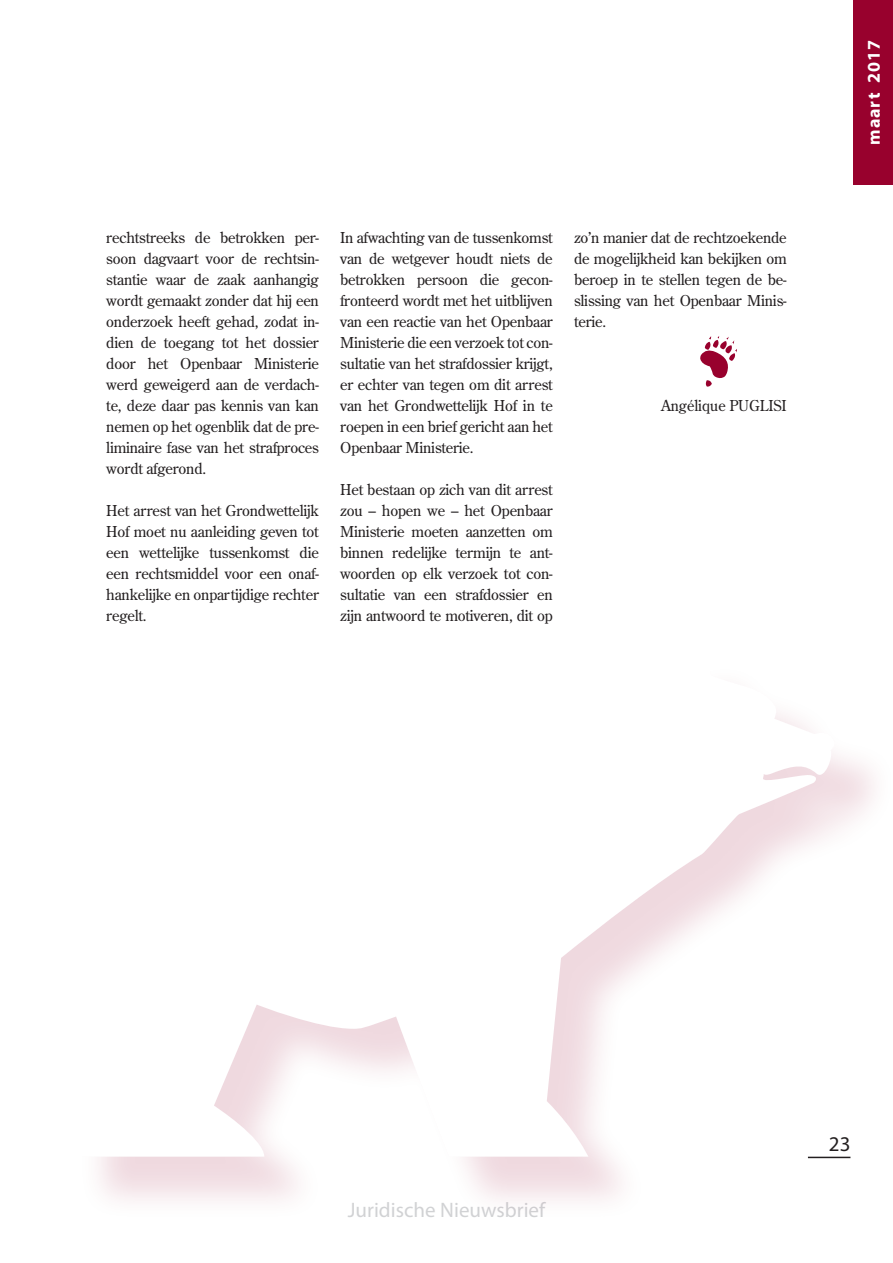
<style>
.page{position:relative;width:893px;height:1263px;background:#fff}
.page>*{position:absolute;margin:0;border:0;box-sizing:border-box;transform-origin:0 0}
.t1{font:21px "Myriad Pro";color:#d1d2d4}
.t2{font:21px "Myriad Pro";color:#231f20}
.t3{font:700 18px "Myriad Pro";letter-spacing:.05em;color:#fff}
.t4{font:15px/21px "Century Old Style";letter-spacing:-.015em;color:#231f20;text-align:justify}
</style>
<div class="page">
<div style="left:854px;top:0;width:39px;height:185px;background:#98012d"></div>
<div style="left:78px;top:663px;width:815px;height:558px;background:#98012d;opacity:.15"></div>
<svg style="left:78px;top:663px;width:759px;height:494px"></svg>
<svg style="left:700px;top:336px;width:37px;height:51px"></svg>
<p class="t4" style="left:106px;top:227px;width:214px">rechtstreeks de betrokken per&shy;soon dagvaart voor de rechtsin&shy;stantie waar de zaak aanhangig wordt gemaakt zonder dat hij een onderzoek heeft gehad, zodat in&shy;dien de toegang tot het dossier door het Openbaar Ministerie werd geweigerd aan de verdach&shy;te, deze daar pas kennis van kan nemen op het ogenblik dat de pre&shy;liminaire fase van het strafproces wordt afgerond.</p>
<p class="t4" style="left:106px;top:500px;width:214px">Het arrest van het Grondwettelijk Hof moet nu aanleiding geven tot een wettelijke tussenkomst die een rechtsmiddel voor een onaf&shy;hankelijke en onpartijdige rechter regelt.</p>
<p class="t4" style="left:340px;top:227px;width:214px">In afwachting van de tussenkomst van de wetgever houdt niets de betrokken persoon die gecon&shy;fronteerd wordt met het uitblijven van een reactie van het Openbaar Ministerie die een verzoek tot con&shy;sultatie van het strafdossier krijgt, er echter van tegen om dit arrest van het Grondwettelijk Hof in te roepen in een brief gericht aan het Openbaar Ministerie.</p>
<p class="t4" style="left:340px;top:479px;width:214px">Het bestaan op zich van dit arrest zou – hopen we – het Openbaar Ministerie moeten aanzetten om binnen redelijke termijn te ant&shy;woorden op elk verzoek tot con&shy;sultatie van een strafdossier en zijn antwoord te motiveren, dit op</p>
<p class="t4" style="left:574px;top:227px;width:214px">zo’n manier dat de rechtzoekende de mogelijkheid kan bekijken om beroep in te stellen tegen de be&shy;slissing van het Openbaar Minis&shy;terie.</p>
<p class="t4" style="left:661px;top:395px;width:127px">Angélique PUGLISI</p>
<p class="t3" style="left:864px;top:145px;width:106px;rotate:-90deg">maart 2017</p>
<h1 class="t1" style="left:348px;top:1198px;width:199px">Juridische Nieuwsbrief</h1>
<h1 class="t2" style="left:829px;top:1133px;width:23px">23</h1>
</div>
